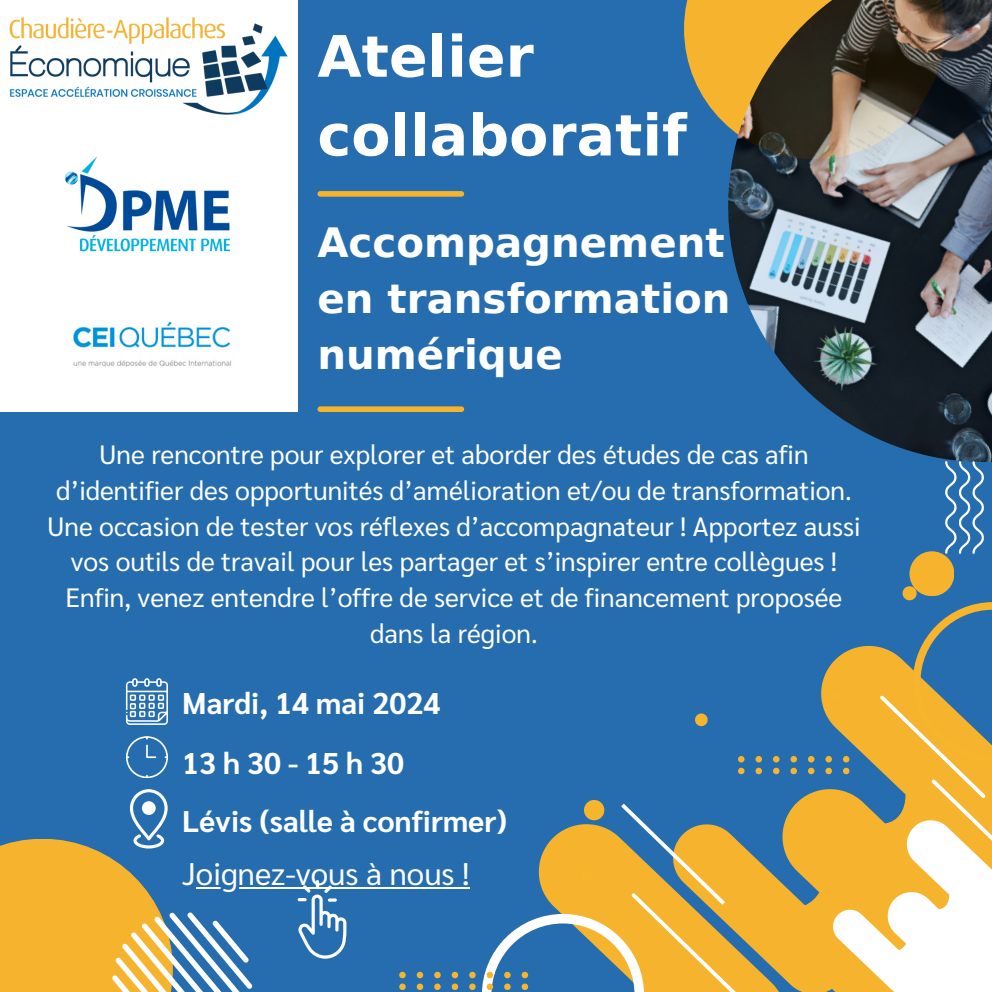
<style>
.page{position:relative;width:992px;height:992px;background:#256dae}
.page>*{position:absolute;margin:0;border:0;box-sizing:border-box;transform-origin:0 0}
.t1{font:700 57.25px/78.8px "DejaVu Sans";color:#fff}
.t2{font:700 40.25px/56.2px "DejaVu Sans";color:#fff}
.t3{font:31.25px "Sarabun";color:#fff}
.t4{font:700 30px "Sarabun";color:#fff}
.t5{font:700 30px "Sarabun";letter-spacing:.115em;color:#fff}
.t6{font:26.5px/35.5px "Sarabun";color:#fff;text-align:center}
</style>
<div class="page">
<svg style="left:700px;top:675px;width:125px;height:317px"></svg>
<svg style="left:737px;top:824px;width:44px;height:168px;fill:#f5b32e"></svg>
<svg style="left:808px;top:756px;width:6px;height:6px"></svg>
<svg style="left:790px;top:756px;width:7px;height:6px"></svg>
<svg style="left:773px;top:756px;width:6px;height:6px"></svg>
<svg style="left:755px;top:756px;width:7px;height:6px"></svg>
<svg style="left:738px;top:756px;width:6px;height:6px"></svg>
<svg style="left:808px;top:768px;width:6px;height:6px"></svg>
<svg style="left:790px;top:768px;width:7px;height:6px"></svg>
<svg style="left:773px;top:768px;width:6px;height:6px"></svg>
<svg style="left:755px;top:768px;width:7px;height:6px"></svg>
<svg style="left:738px;top:768px;width:6px;height:6px"></svg>
<svg style="left:469px;top:972px;width:7px;height:18px"></svg>
<svg style="left:452px;top:972px;width:6px;height:18px"></svg>
<svg style="left:434px;top:972px;width:7px;height:18px"></svg>
<svg style="left:417px;top:972px;width:6px;height:18px"></svg>
<svg style="left:399px;top:972px;width:7px;height:18px"></svg>
<svg style="left:482px;top:800px;width:255px;height:192px"></svg>
<svg style="left:695px;top:713px;width:13px;height:13px"></svg>
<svg style="left:825px;top:586px;width:167px;height:406px"></svg>
<div style="left:0;top:0;width:298px;height:412px;background:#fefffe"></div>
<div style="left:320px;top:191px;width:141px;height:6px;background:#f5b32e"></div>
<svg style="left:126px;top:678px;width:41px;height:47px"></svg>
<svg style="left:126px;top:736px;width:41px;height:41px"></svg>
<svg style="left:684px;top:0;width:12px;height:83px"></svg>
<div style="left:909px;top:551px;width:45px;height:45px;background:#f5b32e;border-radius:50%"></div>
<img style="left:696px;top:0;width:296px;height:462px">
<div style="left:0;top:839px;width:173px;height:153px;background:#f5b32e"></div>
<svg style="left:112px;top:912px;width:140px;height:80px"></svg>
<svg style="left:945px;top:461px;width:39px;height:93px"></svg>
<img style="left:73px;top:321px;width:159px;height:46px">
<img style="left:65px;top:156px;width:165px;height:96px">
<img style="left:10px;top:17px;width:277px;height:98px">
<svg style="left:130px;top:789px;width:37px;height:59px"></svg>
<div style="left:142px;top:801px;width:14px;height:14px;background:#fefffe;border-radius:50%"></div>
<svg style="left:298px;top:880px;width:48px;height:79px"></svg>
<hr style="left:196px;top:887px;width:274px;height:2px;background:#fff">
<div style="left:320px;top:406px;width:141px;height:6px;background:#f5b32e"></div>
<p class="t1" style="left:317px;top:18px;width:371px">Atelier collaboratif</p>
<p class="t2" style="left:317px;top:215px;width:415px">Accompagnement en transformation numérique</p>
<h1 class="t6" style="left:47px;top:436px;width:815px">Une rencontre pour explorer et aborder des études de cas afin d’identifier des opportunités d’amélioration et/ou de transformation.<br>Une occasion de tester vos réflexes d’accompagnateur ! Apportez aussi vos outils de travail pour les partager et s’inspirer entre collègues !<br>Enfin, venez entendre l’offre de service et de financement proposée dans la région.</h1>
<h2 class="t4" style="left:182px;top:682px;width:260px">Mardi, 14 mai 2024</h2>
<p class="t5" style="left:182px;top:742px;width:223px">13h30-15h30</p>
<p class="t4" style="left:182px;top:800px;width:326px">Lévis (salle à confirmer)</p>
<p class="t3" style="left:182px;top:851px;width:289px">Joignez-vous à nous !</p>
</div>
